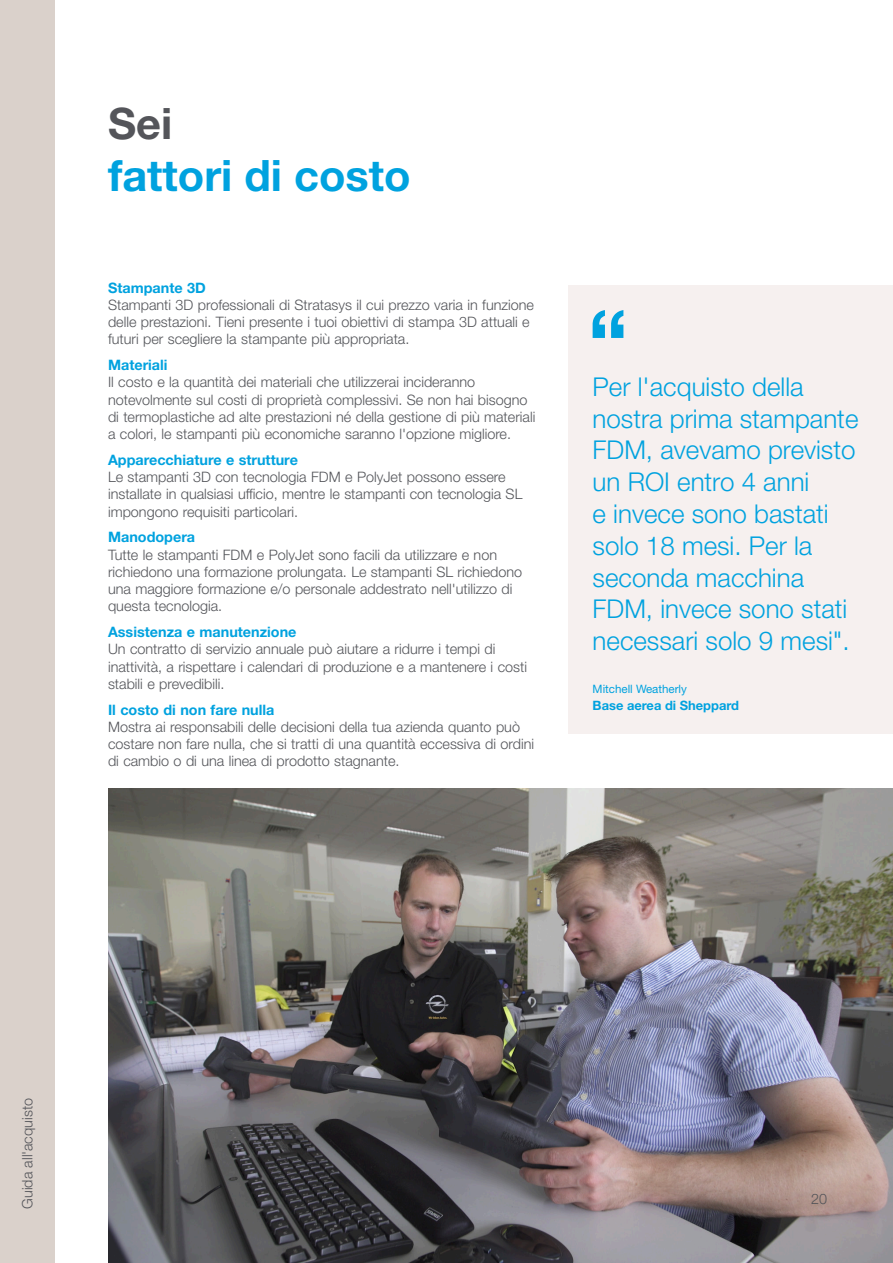
<style>
.page{position:relative;width:893px;height:1263px;background:#fff}
.page>*{position:absolute;margin:0;border:0;box-sizing:border-box;transform-origin:0 0}
.Page_Title{font:700 43.35px "Helvetica Neue LT Std";color:#00a2df}
.Page_Title-2{font:700 43.35px "Helvetica Neue LT Std";color:#54555a}
.Pull_out_Quote{font:300 25.95px/31.8px "Helvetica Neue LT Std";color:#00a2df}
.Para{font:300 14.4px/17.2px "Helvetica Neue LT Std";color:#54555a}
.Page_Label{font:300 14.4px "Helvetica Neue LT Std";letter-spacing:.01em;color:#54555a}
.Page_Number{font:300 14.4px "Helvetica Neue LT Std";color:#54555a}
.Pull_out_Quote-2{font:700 12.9px "Helvetica Neue LT Std";color:#00a2df}
.Pull_out_Quote-3{font:11.55px "Helvetica Neue LT Std";color:#00a2df}
.s1{font-weight:700;color:#00a2df}
</style>
<div class="page">
<div style="left:0;top:0;width:54px;height:1263px;background:#dad1cb"></div>
<div style="left:568px;top:286px;width:325px;height:448px;background:#f6f0ef"></div>
<svg style="left:593px;top:310px;width:30px;height:28px"></svg>
<img style="left:108px;top:788px;width:785px;height:475px">
<p class="Page_Title-2" style="left:108px;top:97px;width:66px">Sei</p>
<p class="Page_Title" style="left:108px;top:149px;width:304px">fattori di costo</p>
<p class="Para" style="left:108px;top:278px;width:427px"><span class="s1">Stampante 3D<br></span>Stampanti 3D professionali di Stratasys il cui prezzo varia in funzione delle prestazioni. Tieni presente i tuoi obiettivi di stampa 3D attuali e futuri per scegliere la stampante più appropriata.</p>
<p class="Para" style="left:108px;top:356px;width:429px"><span class="s1">Materiali<br></span>Il costo e la quantità dei materiali che utilizzerai incideranno notevolmente sul costi di proprietà complessivi. Se non hai bisogno di termoplastiche ad alte prestazioni né della gestione di più materiali a colori, le stampanti più economiche saranno l'opzione migliore.</p>
<p class="Para" style="left:108px;top:451px;width:416px"><span class="s1">Apparecchiature e strutture<br></span>Le stampanti 3D con tecnologia FDM e PolyJet possono essere installate in qualsiasi ufficio, mentre le stampanti con tecnologia SL impongono requisiti particolari.</p>
<p class="Para" style="left:108px;top:528px;width:416px"><span class="s1">Manodopera<br></span>Tutte le stampanti FDM e PolyJet sono facili da utilizzare e non richiedono una formazione prolungata. Le stampanti SL richiedono una maggiore formazione e/o personale addestrato nell'utilizzo di questa tecnologia.</p>
<p class="Para" style="left:108px;top:623px;width:420px"><span class="s1">Assistenza e manutenzione<br></span>Un contratto di servizio annuale può aiutare a ridurre i tempi di inattività, a rispettare i calendari di produzione e a mantenere i costi stabili e prevedibili.</p>
<p class="Para" style="left:108px;top:701px;width:428px"><span class="s1">Il costo di non fare nulla<br></span>Mostra ai responsabili delle decisioni della tua azienda quanto può costare non fare nulla, che si tratti di una quantità eccessiva di ordini di cambio o di una linea di prodotto stagnante.</p>
<p class="Pull_out_Quote" style="left:593px;top:370px;width:267px">Per l'acquisto della nostra prima stampante<br>FDM, avevamo previsto un ROI entro 4 anni<br>e invece sono bastati solo 18 mesi. Per la seconda macchina<br>FDM, invece sono stati necessari solo 9 mesi".</p>
<p class="Pull_out_Quote-3" style="left:593px;top:681px;width:96px">Mitchell Weatherly</p>
<p class="Pull_out_Quote-2" style="left:593px;top:697px;width:148px">Base aerea di Sheppard</p>
<p class="Page_Label" style="left:19px;top:1209px;width:112px;rotate:-90deg">Guida all'acquisto</p>
<p class="Page_Number" style="left:811px;top:1190px;width:17px">20</p>
</div>
